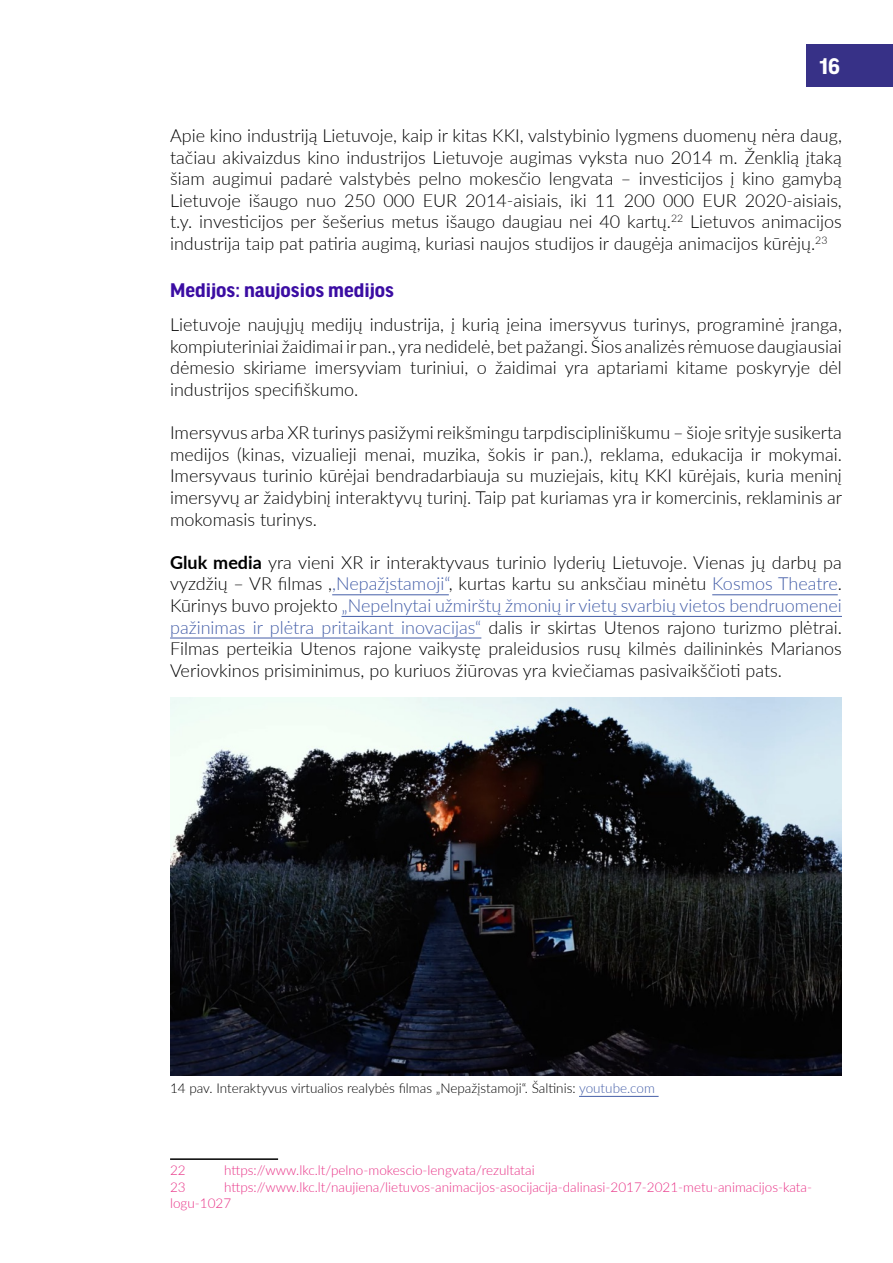
<style>
.page{position:relative;width:893px;height:1263px;background:#fff}
.page>*{position:absolute;margin:0;border:0;box-sizing:border-box;transform-origin:0 0}
.t1{font:700 24px "Good Headline Pro";color:#fff}
.t2{font:700 21px "Good Headline Pro";color:#3b0da3}
.t3{font:300 18px/21.6px "Lato";color:#000;text-align:justify}
.t4{font:300 13.5px/16.2px "Lato";color:#e83085}
.t5{font:300 13.5px "Lato";color:#000}
.s1{font-weight:700}
.s2{color:#445ea8}
</style>
<div class="page">
<div style="left:807px;top:45px;width:86px;height:42px;background:#373187"></div>
<hr style="left:332px;top:594px;width:117px;height:1px;background:#445ea8">
<hr style="left:712px;top:594px;width:126px;height:1px;background:#445ea8">
<hr style="left:341px;top:616px;width:501px;height:1px;background:#445ea8">
<hr style="left:170px;top:638px;width:311px;height:1px;background:#445ea8">
<hr style="left:170px;top:1158px;width:108px;height:2px;background:#000">
<img style="left:170px;top:697px;width:672px;height:378px">
<hr style="left:579px;top:1096px;width:80px;height:1px;background:#445ea8">
<h1 class="t1" style="left:819px;top:55px;width:22px">16</h1>
<p class="t3" style="left:170px;top:124px;width:673px">Apie kino industriją Lietuvoje, kaip ir kitas KKI, valstybinio lygmens duomenų nėra daug, tačiau akivaizdus kino industrijos Lietuvoje augimas vyksta nuo 2014 m. Ženklią įtaką šiam augimui padarė valstybės pelno mokesčio lengvata – investicijos į kino gamybą Lietuvoje išaugo nuo 250 000 EUR 2014-aisiais, iki 11 200 000 EUR 2020-aisiais, t.y. investicijos per šešerius metus išaugo daugiau nei 40 kartų.<sup>22</sup> Lietuvos animacijos industrija taip pat patiria augimą, kuriasi naujos studijos ir daugėja animacijos kūrėjų.<sup>23</sup></p>
<p class="t2" style="left:170px;top:280px;width:225px">Medijos: naujosios medijos</p>
<p class="t3" style="left:170px;top:313px;width:673px">Lietuvoje naujųjų medijų industrija, į kurią įeina imersyvus turinys, programinė įranga, kompiuteriniai žaidimai ir pan., yra nedidelė, bet pažangi. Šios analizės rėmuose daugiausiai dėmesio skiriame imersyviam turiniui, o žaidimai yra aptariami kitame poskyryje dėl industrijos specifiškumo.</p>
<p class="t3" style="left:170px;top:421px;width:674px">Imersyvus arba XR turinys pasižymi reikšmingu tarpdiscipliniškumu – šioje srityje susikerta medijos (kinas, vizualieji menai, muzika, šokis ir pan.), reklama, edukacija ir mokymai.<br>Imersyvaus turinio kūrėjai bendradarbiauja su muziejais, kitų KKI kūrėjais, kuria meninį imersyvų ar žaidybinį interaktyvų turinį. Taip pat kuriamas yra ir komercinis, reklaminis ar mokomasis turinys.</p>
<p class="t3" style="left:170px;top:551px;width:673px;text-align:left"><span class="s1">Gluk media</span> yra vieni XR ir interaktyvaus turinio lyderių Lietuvoje. Vienas jų darbų pa vyzdžių – VR filmas ,<span class="s2">,Nepažįstamoji“</span>, kurtas kartu su anksčiau minėtu <span class="s2">Kosmos Theatre</span>.<br>Kūrinys buvo projekto <span class="s2">„Nepelnytai užmirštų žmonių ir vietų svarbių vietos bendruomenei pažinimas ir plėtra pritaikant inovacijas“</span> dalis ir skirtas Utenos rajono turizmo plėtrai.<br>Filmas perteikia Utenos rajone vaikystę praleidusios rusų kilmės dailininkės Marianos Veriovkinos prisiminimus, po kuriuos žiūrovas yra kviečiamas pasivaikščioti pats.</p>
<p class="t5" style="left:170px;top:1079px;width:486px">14 pav. Interaktyvus virtualios realybės filmas „Nepažįstamoji“. Šaltinis: <span class="s2">youtube.com</span></p>
<p class="t4" style="left:170px;top:1162px;width:17px">22</p>
<p class="t4" style="left:224px;top:1162px;width:312px">https://www.lkc.lt/pelno-mokescio-lengvata/rezultatai</p>
<p class="t4" style="left:170px;top:1178px;width:17px">23</p>
<p class="t4" style="left:170px;top:1178px;width:643px;text-indent:54px">https://www.lkc.lt/naujiena/lietuvos-animacijos-asocijacija-dalinasi-2017-2021-metu-animacijos-kata&shy;logu-1027</p>
</div>
